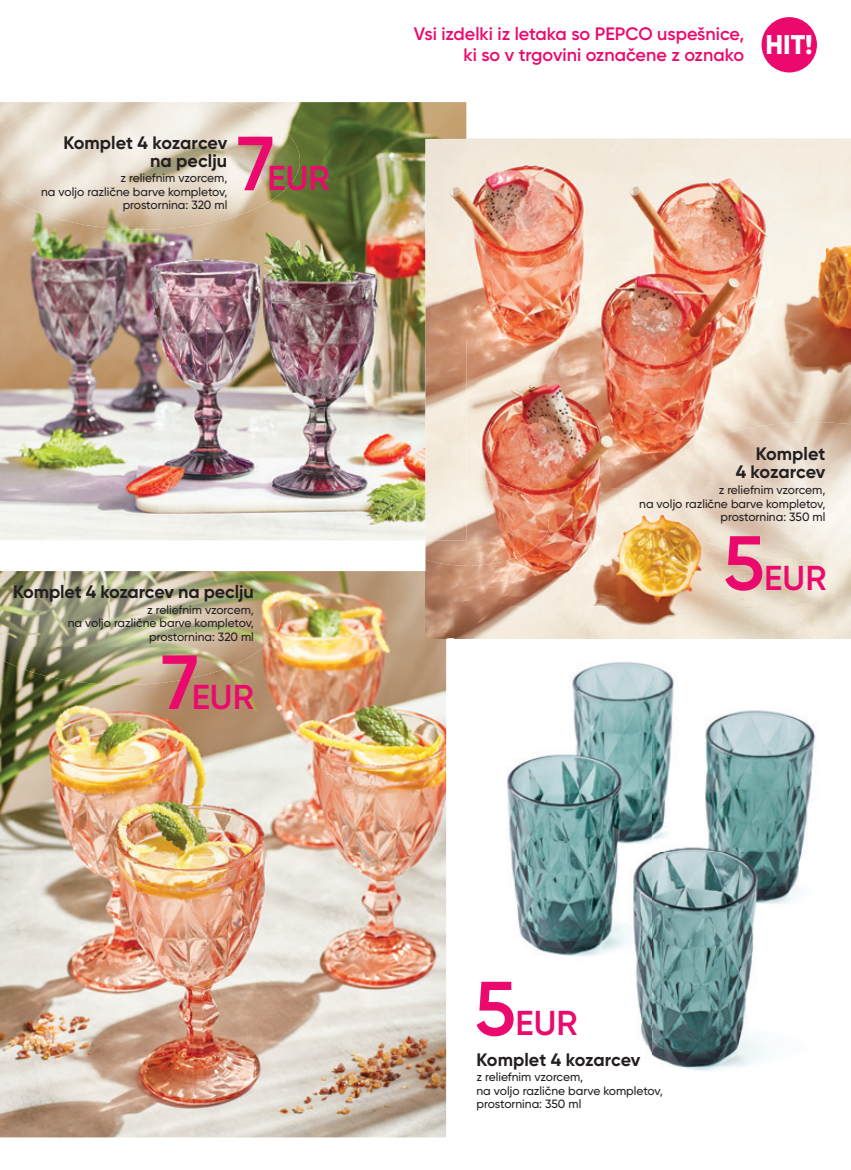
<style>
.page{position:relative;width:851px;height:1170px;background:#fff}
.page>*{position:absolute;margin:0;border:0;box-sizing:border-box;transform-origin:0 0}
.t1{font:600 34.5px "Gilroy";letter-spacing:.005em;color:#ec096d}
.t2{font:800 27px "Gilroy";color:#fff}
.t3{font:700 18px/18px "Gilroy";letter-spacing:-.005em;color:#231f20;text-align:right}
.t4{font:600 18px/21px "Gilroy";color:#ec096d;text-align:right}
.t5{font:500 12px/13.5px "Gilroy";color:#231f20;text-align:right}
.s1{font-size:76.5px}
</style>
<div class="page">
<img style="left:454px;top:606px;width:396px;height:465px">
<img style="left:0;top:102px;width:466px;height:438px">
<img style="left:0;top:571px;width:446px;height:566px">
<img style="left:466px;top:139px;width:384px;height:199px">
<img style="left:466px;top:338px;width:278px;height:150px">
<img style="left:744px;top:338px;width:106px;height:84px">
<img style="left:478px;top:488px;width:266px;height:118px">
<img style="left:425px;top:566px;width:53px;height:72px">
<img style="left:425px;top:139px;width:41px;height:341px">
<img style="left:425px;top:571px;width:21px;height:67px">
<img style="left:0;top:571px;width:187px;height:114px">
<img style="left:187px;top:571px;width:94px;height:108px">
<img style="left:655px;top:422px;width:195px;height:138px">
<img style="left:387px;top:487px;width:38px;height:53px">
<img style="left:425px;top:480px;width:123px;height:86px">
<img style="left:425px;top:480px;width:41px;height:60px">
<img style="left:0;top:102px;width:200px;height:128px">
<img style="left:200px;top:102px;width:100px;height:123px">
<div style="left:761px;top:17px;width:55px;height:55px;background:#ec096d;border-radius:50%"></div>
<h3 class="t3" style="left:63px;top:133px;width:165px">Komplet 4 kozarcev na peclju</h3>
<p class="t5" style="left:41px;top:171px;width:188px">z reliefnim vzorcem,<br>na voljo različne barve kompletov, prostornina: 320 ml</p>
<h1 class="t1" style="left:237px;top:157px;width:94px"><span class="s1">7</span>EUR</h1>
<h3 class="t4" style="left:414px;top:23px;width:331px">Vsi izdelki iz letaka so PEPCO uspešnice, ki so v trgovini označene z oznako</h3>
<h2 class="t2" style="left:765px;top:28px;width:49px">HIT!</h2>
<h3 class="t3" style="left:13px;top:582px;width:242px">Komplet 4 kozarcev na peclju</h3>
<p class="t5" style="left:68px;top:602px;width:188px">z reliefnim vzorcem,<br>na voljo različne barve kompletov, prostornina: 320 ml</p>
<h1 class="t1" style="left:161px;top:675px;width:94px"><span class="s1">7</span>EUR</h1>
<h3 class="t3" style="left:735px;top:445px;width:91px">Komplet<br>4 kozarcev</h3>
<p class="t5" style="left:639px;top:483px;width:188px">z reliefnim vzorcem,<br>na voljo različne barve kompletov, prostornina: 350 ml</p>
<h1 class="t1" style="left:723px;top:556px;width:105px"><span class="s1">5</span>EUR</h1>
<h1 class="t1" style="left:474px;top:1001px;width:105px"><span class="s1">5</span>EUR</h1>
<h3 class="t3" style="left:476px;top:1050px;width:165px">Komplet 4 kozarcev</h3>
<p class="t5" style="left:476px;top:1070px;width:188px;text-align:left">z reliefnim vzorcem,<br>na voljo različne barve kompletov, prostornina: 350 ml</p>
</div>
